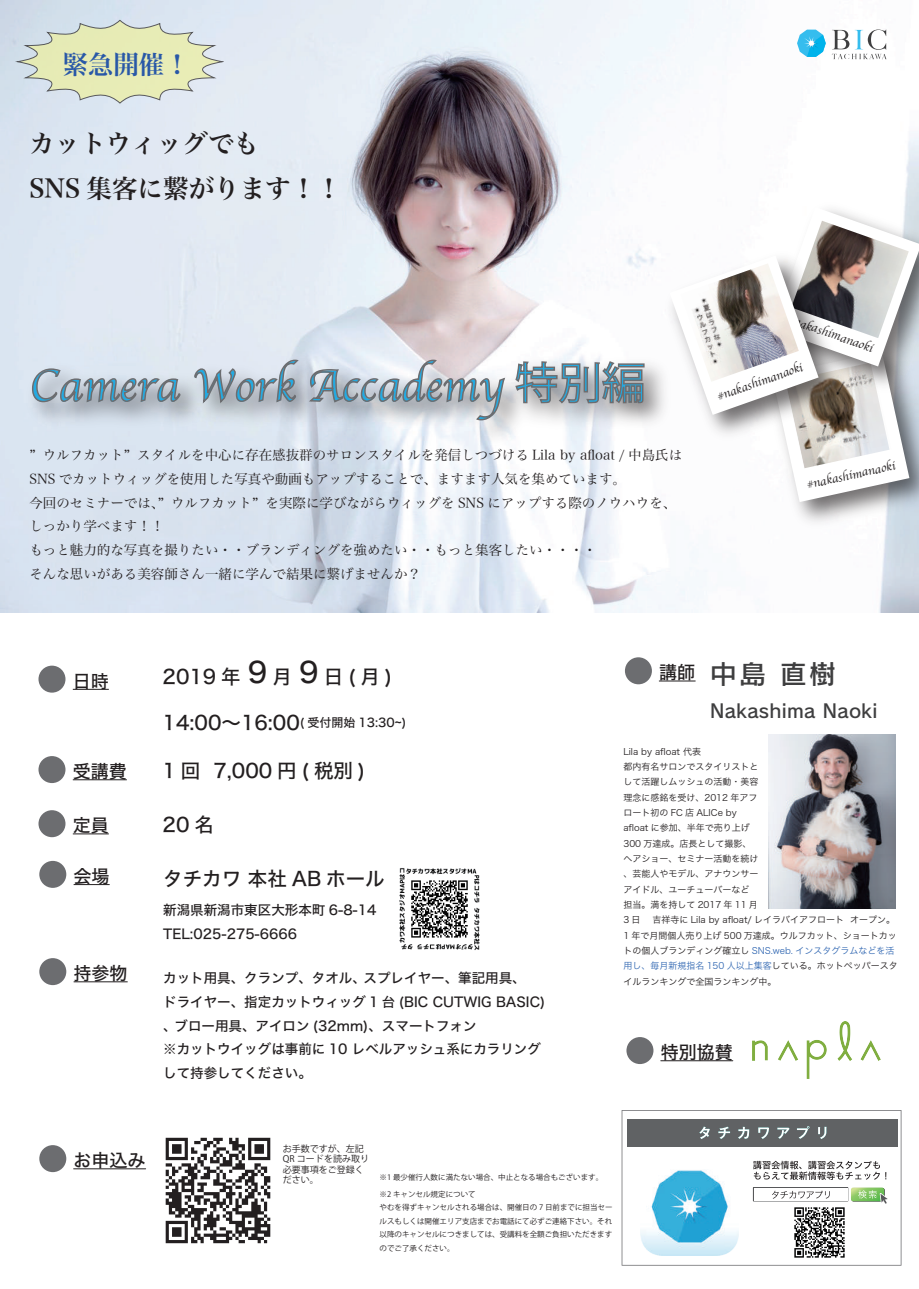
<style>
.page{position:relative;width:919px;height:1289px;background:#fff}
.page>*{position:absolute;margin:0;border:0;box-sizing:border-box;transform-origin:0 0}
.t1{font:46.5px "Apple Chancery";color:#24aae1}
.t2{font:26.55px "Rodin Pro N DB";color:#3e3e3f}
.t3{font:25.5px/44.7px "Hira Min Pro N W6";color:#231f20}
.t4{font:25.5px "Hira Min Pro N W6";color:#2958a7}
.t5{font:19.5px "Hiragino Sans W5";color:#231f20}
.t6{font:18.75px "Rodin Pro N DB";letter-spacing:.01em;color:#3e3e3f}
.t7{font:18px "Hiragino Sans W5";color:#231f20}
.t8{font:13.5px/23.7px "Hira Min Pro W3";color:#231f20}
.t9{font:13.5px/23.7px "Hiragino Sans W5";color:#231f20}
.t10{font:12.3px "Apple Chancery";color:#231f20}
.t11{font:12px "Hiragino Sans W5";color:#231f20}
.t12{font:9px/15.3px "Hira Kaku Pro W3";color:#231f20}
.t13{font:9px/10.5px "Koz Go Pr 6 N";color:#231f20}
.t14{font:7.5px/13.5px "Koz Go Pr 6 N";color:#231f20}
.s1{font-family:"Koz Go Pr 6 N";font-size:43.5px}
.s2{font-size:28.5px}
.s3{font-size:19.5px}
.s4{color:#3369b3}
</style>
<div class="page">
<img style="left:0;top:0;width:918px;height:613px">
<svg style="left:831px;top:29px;width:55px;height:30px"></svg>
<svg style="left:797px;top:30px;width:28px;height:27px"></svg>
<div style="left:39px;top:860px;width:27px;height:27px;background:#6c6d70;border-radius:50%"></div>
<hr style="left:74px;top:884px;width:36px;height:1px;background:#231f20">
<div style="left:38px;top:756px;width:27px;height:27px;background:#6c6d70;border-radius:50%"></div>
<hr style="left:73px;top:779px;width:54px;height:1px;background:#231f20">
<div style="left:39px;top:958px;width:27px;height:27px;background:#6c6d70;border-radius:50%"></div>
<hr style="left:74px;top:981px;width:54px;height:1px;background:#231f20">
<div style="left:38px;top:665px;width:27px;height:27px;background:#6c6d70;border-radius:50%"></div>
<hr style="left:73px;top:689px;width:36px;height:1px;background:#231f20">
<div style="left:38px;top:810px;width:27px;height:27px;background:#6c6d70;border-radius:50%"></div>
<hr style="left:73px;top:833px;width:36px;height:1px;background:#231f20">
<img style="left:17px;top:346px;width:652px;height:110px">
<svg style="left:31px;top:367px;width:150px;height:62px;background:#bcc4ce"></svg>
<svg style="left:193px;top:357px;width:107px;height:72px;background:#c1c8d0"></svg>
<svg style="left:307px;top:359px;width:199px;height:70px;background:#c6c9d0"></svg>
<svg style="left:514px;top:357px;width:131px;height:47px;background:#aeafb1"></svg>
<svg style="left:621px;top:1110px;width:280px;height:155px"></svg>
<div style="left:625px;top:657px;width:27px;height:27px;background:#6c6d70;border-radius:50%"></div>
<hr style="left:659px;top:680px;width:36px;height:1px;background:#231f20">
<div style="left:626px;top:1037px;width:27px;height:27px;background:#6c6d70;border-radius:50%"></div>
<hr style="left:660px;top:1060px;width:72px;height:1px;background:#231f20">
<div style="left:39px;top:1145px;width:27px;height:27px;background:#6c6d70;border-radius:50%"></div>
<hr style="left:74px;top:1168px;width:72px;height:1px;background:#231f20">
<img style="left:640px;top:1157px;width:99px;height:98px">
<img style="left:789px;top:1202px;width:60px;height:60px">
<img style="left:752px;top:1021px;width:128px;height:57px">
<img style="left:768px;top:734px;width:127px;height:174px">
<img style="left:759px;top:502px;width:159px;height:33px">
<img style="left:760px;top:195px;width:158px;height:12px">
<img style="left:657px;top:243px;width:12px;height:205px">
<svg style="left:669px;top:207px;width:249px;height:295px"></svg>
<img style="left:680px;top:263px;width:118px;height:119px">
<svg style="left:16px;top:20px;width:207px;height:84px;background:#dce2c8"></svg>
<img style="left:165px;top:1137px;width:106px;height:107px">
<img style="left:399px;top:868px;width:81px;height:82px">
<h3 class="t4" style="left:62px;top:42px;width:129px">緊急開催！</h3>
<h3 class="t3" style="left:29px;top:119px;width:314px">カットウィッグでも<br>SNS 集客に繋がります！！</h3>
<h1 class="t1" style="left:29px;top:348px;width:617px">Camera Work Accademy <span class="s1">特別編</span></h1>
<p class="t8" style="left:29px;top:442px;width:654px">” ウルフカット” スタイルを中心に存在感抜群のサロンスタイルを発信しつづける Lila by afloat / 中島氏はSNS でカットウィッグを使用した写真や動画もアップすることで、ますます人気を集めています。<br>今回のセミナーでは、” ウルフカット” を実際に学びながらウィッグを SNS にアップする際のノウハウを、しっかり学べます！！<br>もっと魅力的な写真を撮りたい・・ブランディングを強めたい・・もっと集客したい・・・・<br>そんな思いがある美容師さん一緒に学んで結果に繋げませんか？</p>
<h3 class="t10" style="left:790px;top:309px;width:92px;rotate:19deg">#nakashimanaoki</h3>
<h3 class="t10" style="left:713px;top:387px;width:92px;rotate:-19deg">#nakashimanaoki</h3>
<h3 class="t10" style="left:804px;top:475px;width:92px;rotate:-12deg">#nakashimanaoki</h3>
<h3 class="t7" style="left:73px;top:664px;width:37px">日時</h3>
<h3 class="t5" style="left:162px;top:659px;width:231px">2019年 <span class="s2">9</span>月 <span class="s2">9</span>日(月)</h3>
<h3 class="t11" style="left:162px;top:711px;width:245px"><span class="s3">14:00～16:00</span>( 受付開始 13:30~)</h3>
<h3 class="t7" style="left:659px;top:656px;width:37px">講師</h3>
<h2 class="t2" style="left:709px;top:656px;width:128px">中島 直樹</h2>
<h3 class="t6" style="left:709px;top:699px;width:169px">Nakashima Naoki</h3>
<h3 class="t7" style="left:73px;top:755px;width:56px">受講費</h3>
<h3 class="t5" style="left:162px;top:753px;width:204px">1 回 7,000 円 ( 税別 )</h3>
<h3 class="t7" style="left:73px;top:809px;width:37px">定員</h3>
<h3 class="t5" style="left:162px;top:807px;width:53px">20 名</h3>
<h3 class="t7" style="left:74px;top:859px;width:37px">会場</h3>
<h3 class="t5" style="left:163px;top:861px;width:223px">タチカワ 本社 AB ホール</h3>
<h3 class="t9" style="left:163px;top:897px;width:215px">新潟県新潟市東区大形本町 6-8-14<br>TEL:025-275-6666</h3>
<h3 class="t7" style="left:74px;top:957px;width:56px">持参物</h3>
<h3 class="t9" style="left:163px;top:965px;width:383px">カット用具、クランプ、タオル、スプレイヤー、筆記用具、<br>ドライヤー、指定カットウィッグ 1 台 (BIC CUTWIG BASIC)、ブロー用具、アイロン (32mm)、スマートフォン<br>※カットウイッグは事前に 10 レベルアッシュ系にカラリングして持参してください。</h3>
<p class="t12" style="left:623px;top:742px;width:276px">Lila by afloat 代表<br>都内有名サロンでスタイリストと<br>して活躍しムッシュの活動・美容<br>理念に感銘を受け、2012 年アフ<br>ロート初の FC 店 ALICe by<br>afloat に参加、半年で売り上げ<br>300 万達成。店長として撮影、<br>ヘアショー、セミナー活動を続け<br>、芸能人やモデル、アナウンサー<br>アイドル、ユーチューバーなど<br>担当。満を持して 2017 年 11 月<br>3 日　 吉祥寺に Lila by afloat/ レイラバイアフロート オープン。<br>1 年で月間個人売り上げ 500 万達成。ウルフカット、ショートカットの個人ブランディング確立し <span class="s4">SNS.web. インスタグラムなどを活用し、毎月新規指名 150 人以上集客</span>している。ホットペッパースタイルランキングで全国ランキング中。</p>
<h3 class="t7" style="left:660px;top:1035px;width:73px">特別協賛</h3>
<h3 class="t7" style="left:74px;top:1144px;width:74px">お申込み</h3>
<p class="t13" style="left:283px;top:1143px;width:88px">お手数ですが、左記<br>QR コードを読み取り必要事項をご登録ください。</p>
<p class="t14" style="left:379px;top:1170px;width:225px">※1 最少催行人数に満たない場合、中止となる場合もございます。</p>
<p class="t14" style="left:379px;top:1187px;width:234px">※2 キャンセル規定について<br>やむを得ずキャンセルされる場合は、開催日の 7 日前までに担当セールスもしくは開催エリア支店までお電話にて必ずご連絡下さい。それ以降のキャンセルにつきましては、受講料を全額ご負担いただきますのでご了承ください。</p>
</div>
